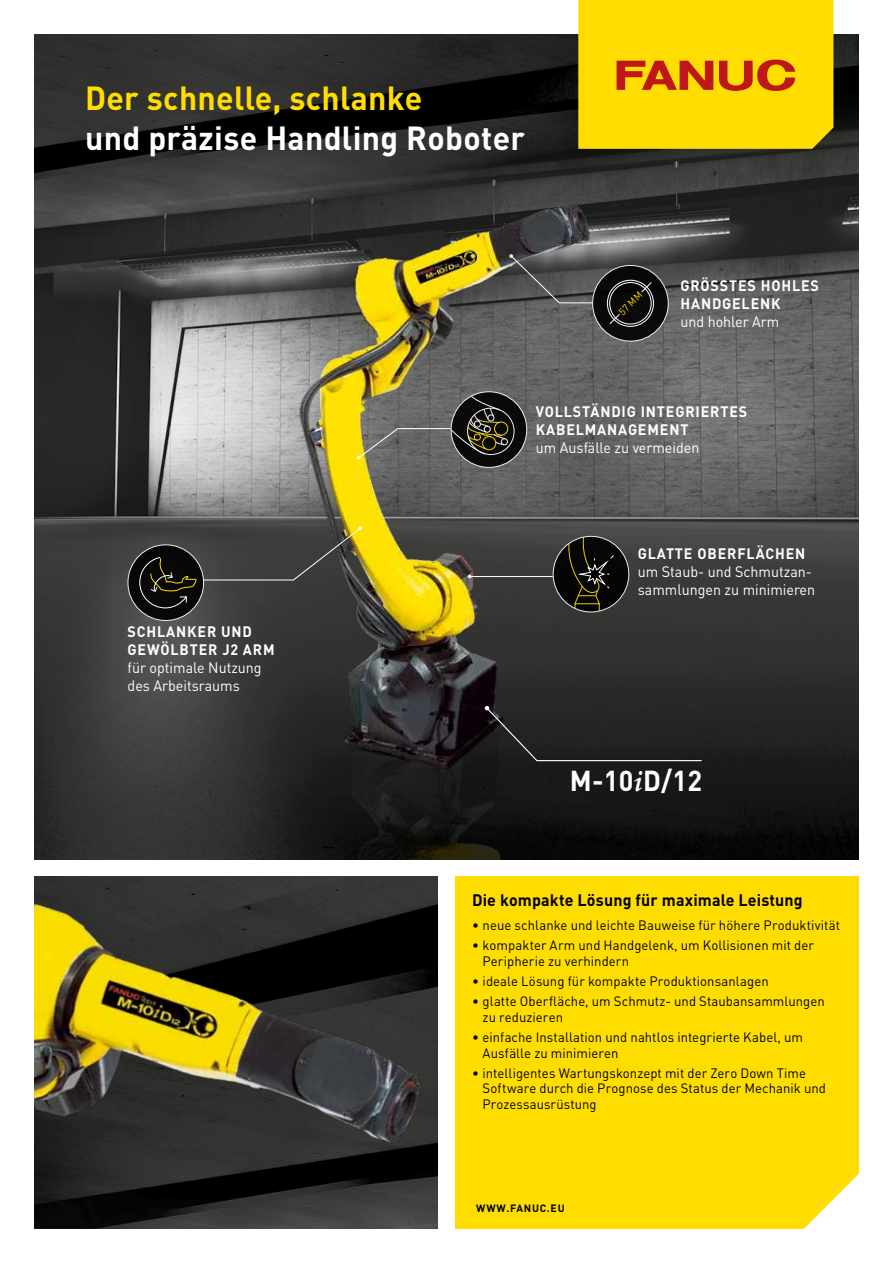
<style>
.page{position:relative;width:893px;height:1263px;background:#fff}
.page>*{position:absolute;margin:0;border:0;box-sizing:border-box;transform-origin:0 0}
.t1{font:700 33px "DIN Pro";letter-spacing:.01em;color:#fff}
.t2{font:700 33px "DIN Pro";letter-spacing:.01em;color:#fd0}
.t3{font:700 28.5px "DIN Pro";color:#fff;scale:.95 1}
.t4{font:700 16.5px "DIN Pro";letter-spacing:.01em;color:#000}
.t5{font:15px/18px "DIN Pro";color:#fff;scale:.95 1}
.t6{font:700 15px/18px "DIN Pro";letter-spacing:.06em;color:#fff;scale:.95 1}
.t7{font:13.5px/15.8px "DIN Pro";letter-spacing:.005em;color:#000}
.t8{font:700 10.5px "DIN Pro";letter-spacing:.07em;color:#000}
.t9{font:10.05px "DIN Pro";color:#fd0;scale:.95 1}
.s1{font-family:"Palatino Linotype";font-style:italic}
</style>
<div class="page">
<img style="left:34px;top:34px;width:825px;height:825px">
<img style="left:34px;top:876px;width:404px;height:353px">
<div style="left:455px;top:876px;width:404px;height:353px;background:#fd0"></div>
<img style="left:188px;top:68px;width:540px;height:791px">
<svg style="left:485px;top:706px;width:218px;height:56px;background:#272626"></svg>
<svg style="left:203px;top:526px;width:159px;height:55px;background:#48473f"></svg>
<svg style="left:509px;top:254px;width:84px;height:50px;background:#565656"></svg>
<hr style="left:470px;top:576px;width:83px;height:1px;background:#fff">
<svg style="left:593px;top:265px;width:75px;height:76px;background:#141414"></svg>
<div style="left:592px;top:265px;width:77px;height:76px;border:1px solid #fff;border-radius:50%"></div>
<div style="left:607px;top:280px;width:47px;height:47px;border:1px solid #fff;border-radius:50%"></div>
<svg style="left:609px;top:313px;width:12px;height:12px"></svg>
<svg style="left:641px;top:281px;width:11px;height:12px"></svg>
<div style="left:609px;top:282px;width:43px;height:42px;border:1px solid #fff;border-radius:50%"></div>
<svg style="left:128px;top:545px;width:76px;height:75px"></svg>
<div style="left:128px;top:544px;width:76px;height:77px;border:1px solid #fff;border-radius:50%"></div>
<svg style="left:139px;top:556px;width:58px;height:53px;background:#1f1d15"></svg>
<svg style="left:451px;top:392px;width:76px;height:75px"></svg>
<svg style="left:357px;top:392px;width:160px;height:67px;background:#5c5a4e"></svg>
<div style="left:451px;top:391px;width:76px;height:77px;border:1px solid #fff;border-radius:50%"></div>
<div style="left:553px;top:536px;width:76px;height:76px;background:#000;border-radius:50%"></div>
<svg style="left:564px;top:536px;width:51px;height:76px"></svg>
<svg style="left:578px;top:0;width:255px;height:149px;background:#f8cc02"></svg>
<h1 class="t2" style="left:85px;top:76px;width:339px">Der schnelle, schlanke</h1>
<h1 class="t1" style="left:85px;top:115px;width:442px">und präzise Handling Roboter</h1>
<p class="t6" style="left:128px;top:621px;width:156px">SCHLANKER UND<br>GEWÖLBTER J2 ARM</p>
<p class="t5" style="left:128px;top:657px;width:143px">für optimale Nutzung des Arbeitsraums</p>
<p class="t9" style="left:616px;top:309px;width:32px;rotate:-45deg">57 MM</p>
<p class="t6" style="left:680px;top:276px;width:147px">GRÖSSTES HOHLES<br>HANDGELENK</p>
<p class="t5" style="left:680px;top:312px;width:106px">und hohler Arm</p>
<p class="t6" style="left:536px;top:402px;width:224px">VOLLSTÄNDIG INTEGRIERTES<br>KABELMANAGEMENT</p>
<p class="t5" style="left:536px;top:438px;width:174px">um Ausfälle zu vermeiden</p>
<p class="t6" style="left:638px;top:544px;width:178px">GLATTE OBERFLÄCHEN</p>
<p class="t5" style="left:638px;top:562px;width:188px">um Staub- und Schmutzan&shy;sammlungen zu minimieren</p>
<h2 class="t3" style="left:570px;top:761px;width:141px">M-10<span class="s1">i</span>D/12</h2>
<p class="t4" style="left:472px;top:889px;width:332px">Die kompakte Lösung für maximale Leistung</p>
<p class="t7" style="left:472px;top:917px;width:370px">• neue schlanke und leichte Bauweise für höhere Produktivität</p>
<p class="t7" style="left:483px;top:937px;width:333px;text-indent:-11px">• kompakter Arm und Handgelenk, um Kollisionen mit der<br>Peripherie zu verhindern</p>
<p class="t7" style="left:472px;top:973px;width:298px">• ideale Lösung für kompakte Produktionsanlagen</p>
<p class="t7" style="left:483px;top:993px;width:344px;text-indent:-11px">• glatte Oberfläche, um Schmutz- und Staubansammlungen zu reduzieren</p>
<p class="t7" style="left:483px;top:1028px;width:322px;text-indent:-11px">• einfache Installation und nahtlos integrierte Kabel, um<br>Ausfälle zu minimieren</p>
<p class="t7" style="left:483px;top:1064px;width:345px;text-indent:-11px">• intelligentes Wartungskonzept mit der Zero Down Time<br>Software durch die Prognose des Status der Mechanik und<br>Prozessausrüstung</p>
<p class="t8" style="left:476px;top:1201px;width:90px">WWW.FANUC.EU</p>
</div>
